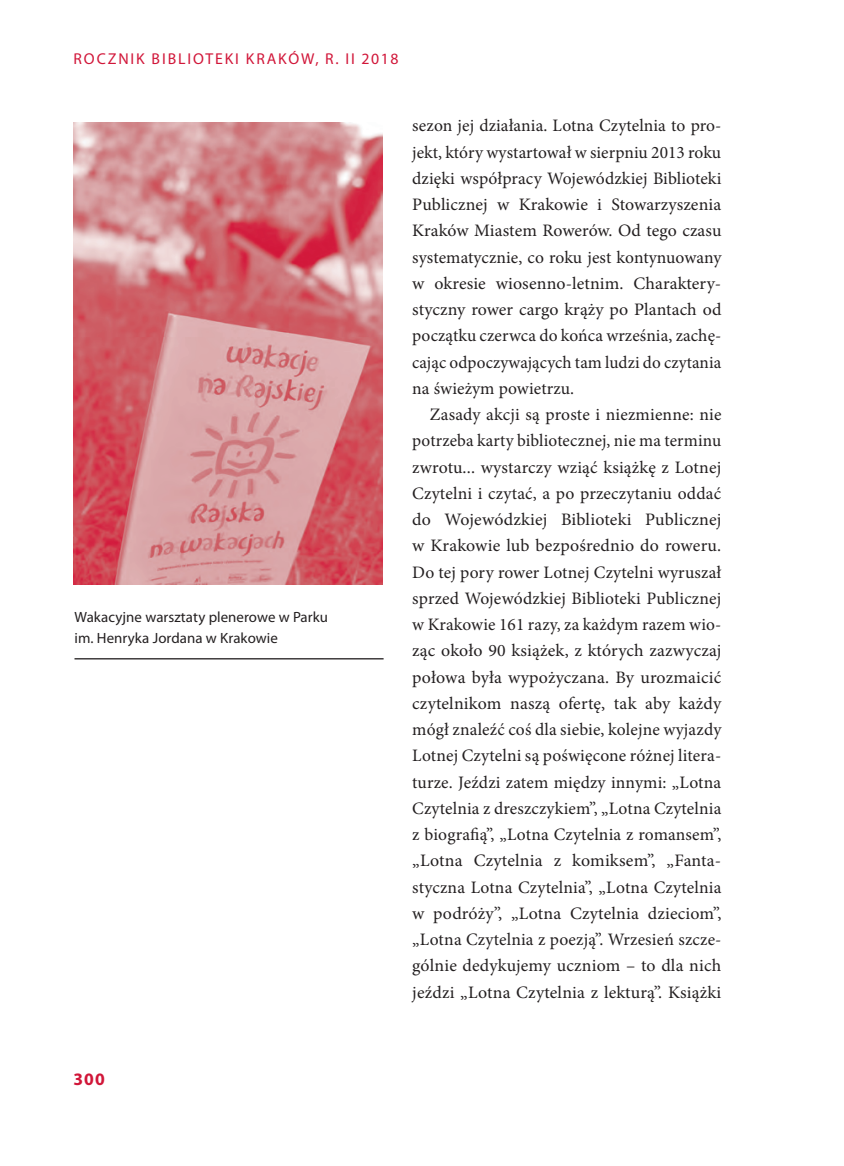
<style>
.page{position:relative;width:844px;height:1166px;background:#fff}
.page>*{position:absolute;margin:0;border:0;box-sizing:border-box;transform-origin:0 0}
.t1{font:17.5px/26.2px "Minion Pro";letter-spacing:.005em;color:#231f20;text-align:justify}
.t2{font:700 17.5px "Myriad Pro";color:#d11639}
.t3{font:15.75px "Myriad Pro";letter-spacing:.12em;color:#d11639}
.t4{font:14.88px/21px "Myriad Pro";letter-spacing:.005em;color:#231f20}
</style>
<div class="page">
<img style="left:73px;top:122px;width:309px;height:463px">
<hr style="left:74px;top:658px;width:309px;height:1px;background:#231f20">
<p class="t3" style="left:74px;top:53px;width:326px">ROCZNIK BIBLIOTEKI KRAKÓW, R. II 2018</p>
<p class="t4" style="left:74px;top:608px;width:255px">Wakacyjne warsztaty plenerowe w Parku im. Henryka Jordana w Krakowie</p>
<p class="t1" style="left:412px;top:114px;width:311px">sezon jej działania. Lotna Czytelnia to pro&shy;jekt, który wystartował w sierpniu 2013 roku dzięki współpracy Wojewódzkiej Biblioteki Publicznej w Krakowie i Stowarzyszenia Kraków Miastem Rowerów. Od tego czasu systematycznie, co roku jest kontynuowany w okresie wiosenno-letnim. Charaktery&shy;styczny rower cargo krąży po Plantach od początku czerwca do końca września, zachę&shy;cając odpoczywających tam ludzi do czytania na świeżym powietrzu.</p>
<p class="t1" style="left:412px;top:403px;width:311px;text-indent:18px">Zasady akcji są proste i niezmienne: nie potrzeba karty bibliotecznej, nie ma terminu zwrotu... wystarczy wziąć książkę z Lotnej Czytelni i czytać, a po przeczytaniu oddać do Wojewódzkiej Biblioteki Publicznej w Krakowie lub bezpośrednio do roweru.<br>Do tej pory rower Lotnej Czytelni wyruszał sprzed Wojewódzkiej Biblioteki Publicznej w Krakowie 161 razy, za każdym razem wio&shy;ząc około 90 książek, z których zazwyczaj połowa była wypożyczana. By urozmaicić czytelnikom naszą ofertę, tak aby każdy mógł znaleźć coś dla siebie, kolejne wyjazdy Lotnej Czytelni są poświęcone różnej litera&shy;turze. Jeździ zatem między innymi: „Lotna Czytelnia z dreszczykiem”, „Lotna Czytelnia z biografią”, „Lotna Czytelnia z romansem”, „Lotna Czytelnia z komiksem”, „Fanta&shy;styczna Lotna Czytelnia”, „Lotna Czytelnia w podróży”, „Lotna Czytelnia dzieciom”, „Lotna Czytelnia z poezją”. Wrzesień szcze&shy;gólnie dedykujemy uczniom – to dla nich jeździ „Lotna Czytelnia z lekturą”. Książki</p>
<p class="t2" style="left:73px;top:1072px;width:33px">300</p>
</div>
